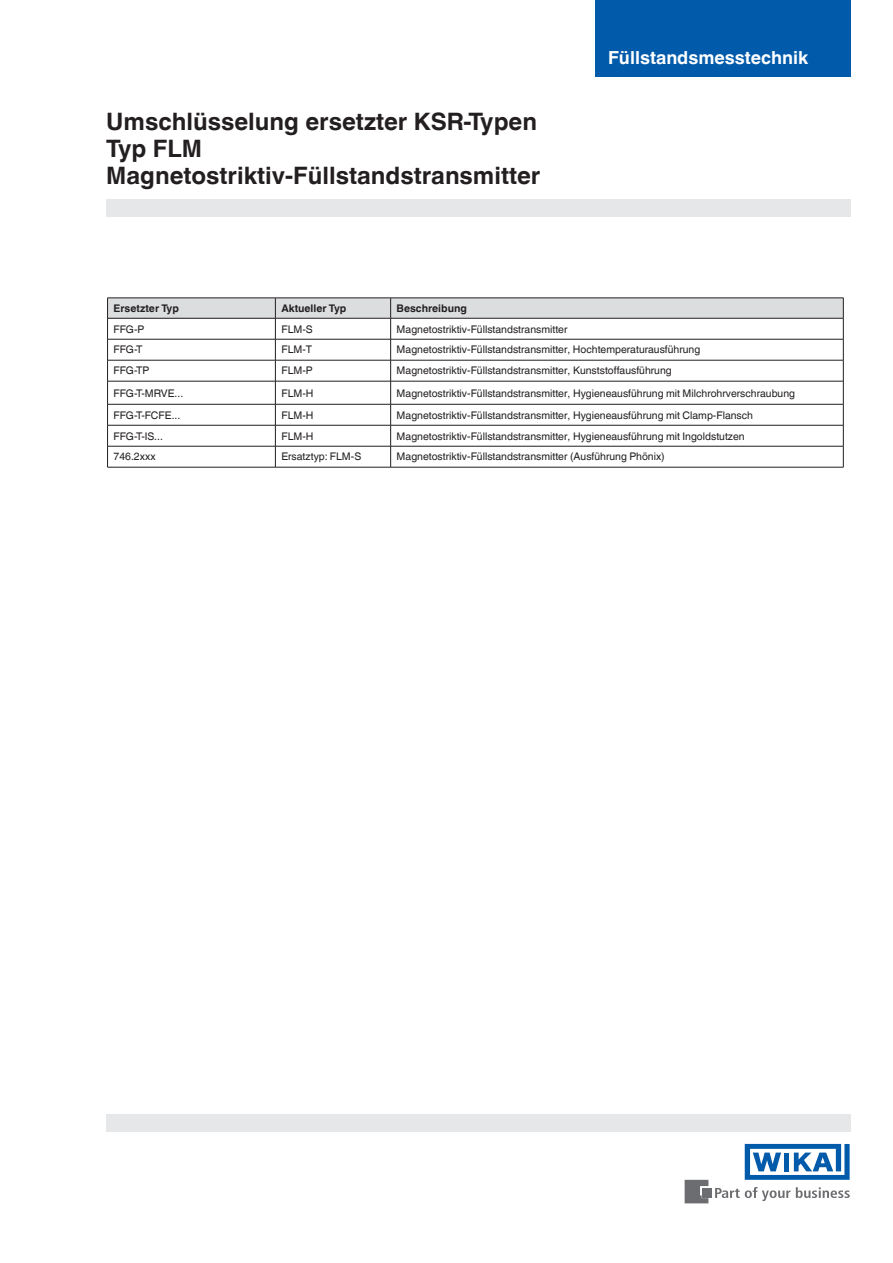
<style>
.page{position:relative;width:893px;height:1263px;background:#fff}
.page>*{position:absolute;margin:0;border:0;box-sizing:border-box;transform-origin:0 0}
.t1{font:700 24px/27px "Helvetica World";color:#231f20}
.t2{font:700 18px "Helvetica World";color:#fff}
.t3{font:10.5px "Helvetica World";color:#231f20}
.t4{font:700 10.5px "Helvetica World";color:#231f20}
</style>
<div class="page">
<div style="left:595px;top:0;width:255px;height:77px;background:#015aaa"></div>
<div style="left:106px;top:1114px;width:744px;height:17px;background:#e6e7e9"></div>
<div style="left:107px;top:200px;width:744px;height:17px;background:#e6e7e9"></div>
<svg style="left:715px;top:1187px;width:75px;height:14px"></svg>
<svg style="left:796px;top:1187px;width:54px;height:11px"></svg>
<div style="left:702px;top:1188px;width:10px;height:9px;background:#6c6d70"></div>
<svg style="left:685px;top:1180px;width:23px;height:23px"></svg>
<svg style="left:745px;top:1144px;width:105px;height:36px"></svg>
<div style="left:108px;top:298px;width:167px;height:20px;background:#dcdddf"></div>
<hr style="left:107px;top:298px;width:168px;height:1px;background:#231f20">
<hr style="left:108px;top:318px;width:167px;height:1px;background:#231f20">
<hr style="left:108px;top:339px;width:167px;height:1px;background:#231f20">
<hr style="left:108px;top:360px;width:167px;height:1px;background:#231f20">
<hr style="left:108px;top:381px;width:167px;height:1px;background:#231f20">
<hr style="left:108px;top:404px;width:167px;height:1px;background:#231f20">
<hr style="left:108px;top:425px;width:167px;height:1px;background:#231f20">
<hr style="left:108px;top:446px;width:167px;height:1px;background:#231f20">
<hr style="left:107px;top:467px;width:168px;height:1px;background:#231f20">
<hr style="left:275px;top:467px;width:116px;height:1px;background:#231f20">
<hr style="left:391px;top:467px;width:452px;height:1px;background:#231f20">
<svg style="left:107px;top:298px;width:1px;height:169px"></svg>
<svg style="left:275px;top:298px;width:569px;height:169px"></svg>
<h1 class="t1" style="left:106px;top:108px;width:436px">Umschlüsselung ersetzter KSR-Typen<br>Typ FLM<br>Magnetostriktiv-Füllstandstransmitter</h1>
<h2 class="t2" style="left:608px;top:47px;width:202px">Füllstandsmesstechnik</h2>
<p class="t4" style="left:114px;top:302px;width:67px">Ersetzter Typ</p>
<p class="t4" style="left:281px;top:302px;width:67px">Aktueller Typ</p>
<p class="t4" style="left:397px;top:302px;width:72px">Beschreibung</p>
<p class="t3" style="left:114px;top:323px;width:32px">FFG-P</p>
<p class="t3" style="left:281px;top:323px;width:33px">FLM-S</p>
<p class="t3" style="left:397px;top:323px;width:172px">Magnetostriktiv-Füllstandstransmitter</p>
<p class="t3" style="left:114px;top:344px;width:31px">FFG-T</p>
<p class="t3" style="left:281px;top:344px;width:32px">FLM-T</p>
<p class="t3" style="left:397px;top:344px;width:305px">Magnetostriktiv-Füllstandstransmitter, Hochtemperaturausführung</p>
<p class="t3" style="left:114px;top:365px;width:37px">FFG-TP</p>
<p class="t3" style="left:281px;top:365px;width:33px">FLM-P</p>
<p class="t3" style="left:397px;top:365px;width:277px">Magnetostriktiv-Füllstandstransmitter, Kunststoffausführung</p>
<p class="t3" style="left:114px;top:387px;width:71px">FFG-T-MRVE...</p>
<p class="t3" style="left:281px;top:387px;width:34px">FLM-H</p>
<p class="t3" style="left:397px;top:387px;width:400px">Magnetostriktiv-Füllstandstransmitter, Hygieneausführung mit Milchrohrverschraubung</p>
<p class="t3" style="left:114px;top:409px;width:68px">FFG-T-FCFE...</p>
<p class="t3" style="left:281px;top:409px;width:34px">FLM-H</p>
<p class="t3" style="left:397px;top:409px;width:358px">Magnetostriktiv-Füllstandstransmitter, Hygieneausführung mit Clamp-Flansch</p>
<p class="t3" style="left:114px;top:430px;width:51px">FFG-T-IS...</p>
<p class="t3" style="left:281px;top:430px;width:34px">FLM-H</p>
<p class="t3" style="left:397px;top:430px;width:350px">Magnetostriktiv-Füllstandstransmitter, Hygieneausführung mit Ingoldstutzen</p>
<p class="t3" style="left:114px;top:451px;width:44px">746.2xxx</p>
<p class="t3" style="left:281px;top:451px;width:81px">Ersatztyp: FLM-S</p>
<p class="t3" style="left:397px;top:451px;width:270px">Magnetostriktiv-Füllstandstransmitter (Ausführung Phönix)</p>
</div>
